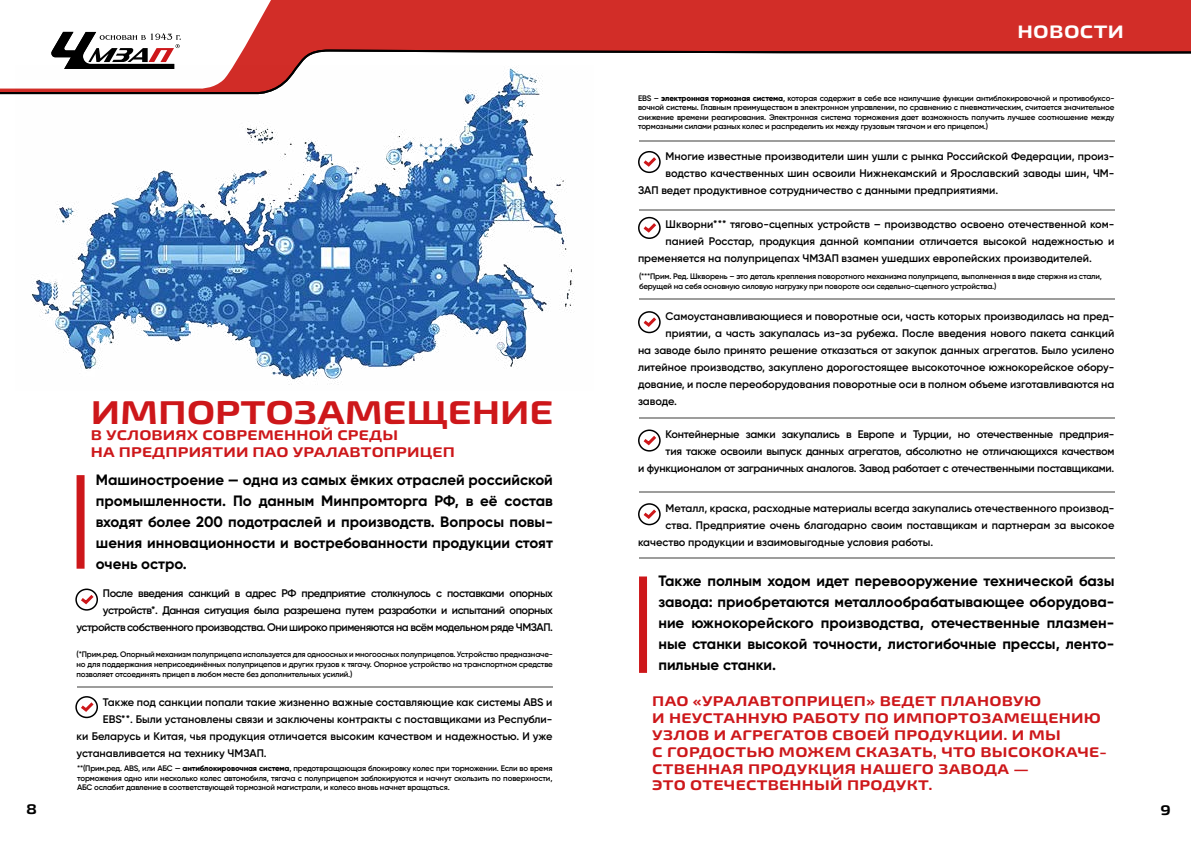
<style>
.page{position:relative;width:1191px;height:842px;background:#fff}
.page>*{position:absolute;margin:0;border:0;box-sizing:border-box;transform-origin:0 0}
.t1{font:700 expanded 33px "Exo 2";color:#cd171a}
.t2{font:700 expanded 18px "Exo 2";letter-spacing:.02em;color:#fff}
.t3{font:700 15px/21px "Gilroy";color:#000;text-align:justify}
.t4{font:700 expanded 14px/16.8px "Exo 2";letter-spacing:.02em;color:#cd171a}
.t5{font:700 expanded 14px "Exo 2";color:#000}
.t6{font:600 11px "Gilroy";color:#000}
.t7{font:600 11px/17px "Gilroy";letter-spacing:-.04em;color:#000;text-align:right}
.t8{font:600 11px/17px "Gilroy";letter-spacing:-.02em;color:#000;text-align:right}
.t9{font:600 8px/9.6px "Gilroy";letter-spacing:-.02em;color:#000;text-align:justify}
.s1{font-weight:800}
</style>
<div class="page">
<svg style="left:63px;top:0;width:1128px;height:50px;background:#d84a46"></svg>
<svg style="left:52px;top:32px;width:129px;height:18px"></svg>
<img style="left:32px;top:95px;width:543px;height:290px">
<div style="left:77px;top:475px;width:8px;height:94px;background:#cd171a"></div>
<div style="left:639px;top:576px;width:8px;height:97px;background:#cd171a"></div>
<svg style="left:0;top:50px;width:1191px;height:45px"></svg>
<div style="left:75px;top:588px;width:23px;height:23px;border:2px solid #000;border-radius:50%"></div>
<svg style="left:78px;top:592px;width:19px;height:14px"></svg>
<div style="left:638px;top:151px;width:22px;height:22px;border:2px solid #000;border-radius:50%"></div>
<svg style="left:640px;top:154px;width:19px;height:15px"></svg>
<div style="left:638px;top:217px;width:22px;height:22px;border:2px solid #000;border-radius:50%"></div>
<svg style="left:640px;top:220px;width:19px;height:15px"></svg>
<div style="left:638px;top:311px;width:22px;height:22px;border:2px solid #000;border-radius:50%"></div>
<svg style="left:640px;top:314px;width:19px;height:15px"></svg>
<div style="left:638px;top:429px;width:22px;height:23px;border:2px solid #000;border-radius:50%"></div>
<svg style="left:640px;top:433px;width:19px;height:14px"></svg>
<div style="left:638px;top:503px;width:22px;height:22px;border:2px solid #000;border-radius:50%"></div>
<svg style="left:640px;top:506px;width:19px;height:15px"></svg>
<div style="left:75px;top:696px;width:23px;height:22px;border:2px solid #000;border-radius:50%"></div>
<svg style="left:78px;top:699px;width:19px;height:15px"></svg>
<hr style="left:77px;top:686px;width:475px;height:2px;background:#9d9d9c">
<hr style="left:639px;top:298px;width:475px;height:2px;background:#9d9d9c">
<hr style="left:639px;top:417px;width:475px;height:2px;background:#9d9d9c">
<hr style="left:639px;top:491px;width:475px;height:2px;background:#9d9d9c">
<hr style="left:639px;top:557px;width:475px;height:1px;background:#9d9d9c">
<hr style="left:639px;top:209px;width:475px;height:1px;background:#9d9d9c">
<hr style="left:639px;top:140px;width:475px;height:2px;background:#9d9d9c">
<h2 class="t2" style="left:1017px;top:21px;width:108px">НОВОСТИ</h2>
<p class="t9" style="left:638px;top:93px;width:478px">EBS – <span class="s1">электронная тормозная система</span>, которая содержит в себе все наилучшие функции антиблокировочной и противобуксо&shy;вочной системы. Главным преимуществом в электронном управлении, по сравнению с пневматическим, считается значительное снижение времени реагирования. Электронная система торможения дает возможность получить лучшее соотношение между тормозными силами разных колес и распределить их между грузовым тягачом и его прицепом.)</p>
<p class="t6" style="left:665px;top:149px;width:450px">Многие известные производители шин ушли с рынка Российской Федерации, произ-</p>
<p class="t6" style="left:665px;top:166px;width:450px">водство качественных шин освоили Нижнекамский и Ярославский заводы шин, ЧМ-</p>
<p class="t6" style="left:638px;top:183px;width:362px">ЗАП ведет продуктивное сотрудничество с данными предприятиями.</p>
<p class="t6" style="left:665px;top:217px;width:450px">Шкворни*** тягово-сцепных устройств – производство освоено отечественной ком-</p>
<p class="t6" style="left:665px;top:234px;width:450px">панией Росстар, продукция данной компании отличается высокой надежностью и</p>
<p class="t6" style="left:638px;top:251px;width:455px">пременяется на полуприцепах ЧМЗАП взамен ушедших европейских производителей.</p>
<h1 class="t1" style="left:91px;top:392px;width:464px">ИМПОРТОЗАМЕЩЕНИЕ</h1>
<p class="t4" style="left:91px;top:427px;width:365px">В УСЛОВИЯХ СОВРЕМЕННОЙ СРЕДЫ<br>НА ПРЕДПРИЯТИИ ПАО УРАЛАВТОПРИЦЕП</p>
<p class="t3" style="left:96px;top:469px;width:458px">Машиностроение — одна из самых ёмких отраслей российской промышленности. По данным Минпромторга РФ, в её состав входят более 200 подотраслей и производств. Вопросы повы&shy;шения инновационности и востребованности продукции стоят очень остро.</p>
<p class="t7" style="left:77px;top:585px;width:478px">После введения санкций в адрес РФ предприятие столкнулось с поставками опорных устройств*. Данная ситуация была разрешена путем разработки и испытаний опорных устройств собственного производства. Они широко применяются на всём модельном ряде ЧМЗАП.</p>
<p class="t9" style="left:77px;top:650px;width:478px">(*Прим.ред. Опорный механизм полуприцепа используется для одноосных и многоосных полуприцепов. Устройство предназначе&shy;но для поддержания неприсоединённых полуприцепов и других грузов к тягачу. Опорное устройство на транспортном средстве позволяет отсоединять прицеп в любом месте без дополнительных усилий.)</p>
<p class="t6" style="left:103px;top:695px;width:451px">Также под санкции попали такие жизненно важные составляющие как системы ABS и</p>
<p class="t6" style="left:103px;top:712px;width:451px">EBS**. Были установлены связи и заключены контракты с поставщиками из Республи-</p>
<p class="t6" style="left:77px;top:729px;width:477px">ки Беларусь и Китая, чья продукция отличается высоким качеством и надежностью. И уже</p>
<p class="t6" style="left:77px;top:746px;width:192px">устанавливается на технику ЧМЗАП.</p>
<p class="t9" style="left:77px;top:764px;width:477px">**(Прим.ред. ABS, или АБС — <span class="s1">антиблокировочная система</span>, предотвращающая блокировку колес при торможении. Если во время торможения одно или несколько колес автомобиля, тягача с полуприцепом заблокируются и начнут скользить по поверхности, АБС ослабит давление в соответствующей тормозной магистрали, и колесо вновь начнет вращаться.</p>
<p class="t9" style="left:639px;top:272px;width:464px">(***Прим. Ред. Шкворень – это деталь крепления поворотного механизма полуприцепа, выполненная в виде стержня из стали, берущей на себя основную силовую нагрузку при повороте оси седельно-сцепного устройства.)</p>
<p class="t6" style="left:665px;top:309px;width:450px">Самоустанавливающиеся и поворотные оси, часть которых производилась на пред-</p>
<p class="t6" style="left:665px;top:326px;width:450px">приятии, а часть закупалась из-за рубежа. После введения нового пакета санкций</p>
<p class="t6" style="left:638px;top:343px;width:478px">на заводе было принято решение отказаться от закупок данных агрегатов. Было усилено</p>
<p class="t6" style="left:638px;top:360px;width:478px">литейное производство, закуплено дорогостоящее высокоточное южнокорейское обору-</p>
<p class="t6" style="left:638px;top:377px;width:478px">дование, и после переоборудования поворотные оси в полном объеме изготавливаются на</p>
<p class="t6" style="left:638px;top:394px;width:40px">заводе.</p>
<p class="t8" style="left:638px;top:426px;width:478px">Контейнерные замки закупались в Европе и Турции, но отечественные предприя-<br>тия также освоили выпуск данных агрегатов, абсолютно не отличающихся качеством<br>и функционалом от заграничных аналогов. Завод работает с отечественными поставщиками.</p>
<p class="t6" style="left:665px;top:501px;width:450px">Металл, краска, расходные материалы всегда закупались отечественного производ-</p>
<p class="t6" style="left:665px;top:518px;width:450px">ства. Предприятие очень благодарно своим поставщикам и партнерам за высокое</p>
<p class="t6" style="left:638px;top:535px;width:297px">качество продукции и взаимовыгодные условия работы.</p>
<p class="t3" style="left:658px;top:570px;width:457px">Также полным ходом идет перевооружение технической базы завода: приобретаются металлообрабатывающее оборудова&shy;ние южнокорейского производства, отечественные плазмен&shy;ные станки высокой точности, листогибочные прессы, ленто&shy;пильные станки.</p>
<p class="t4" style="left:652px;top:693px;width:456px">ПАО «УРАЛАВТОПРИЦЕП» ВЕДЕТ ПЛАНОВУЮ<br>И НЕУСТАННУЮ РАБОТУ ПО ИМПОРТОЗАМЕЩЕНИЮ УЗЛОВ И АГРЕГАТОВ СВОЕЙ ПРОДУКЦИИ. И МЫ<br>С ГОРДОСТЬЮ МОЖЕМ СКАЗАТЬ, ЧТО ВЫСОКОКАЧЕ-СТВЕННАЯ ПРОДУКЦИЯ НАШЕГО ЗАВОДА —<br>ЭТО ОТЕЧЕСТВЕННЫЙ ПРОДУКТ.</p>
<p class="t5" style="left:26px;top:800px;width:12px">8</p>
<p class="t5" style="left:1160px;top:802px;width:12px">9</p>
</div>
